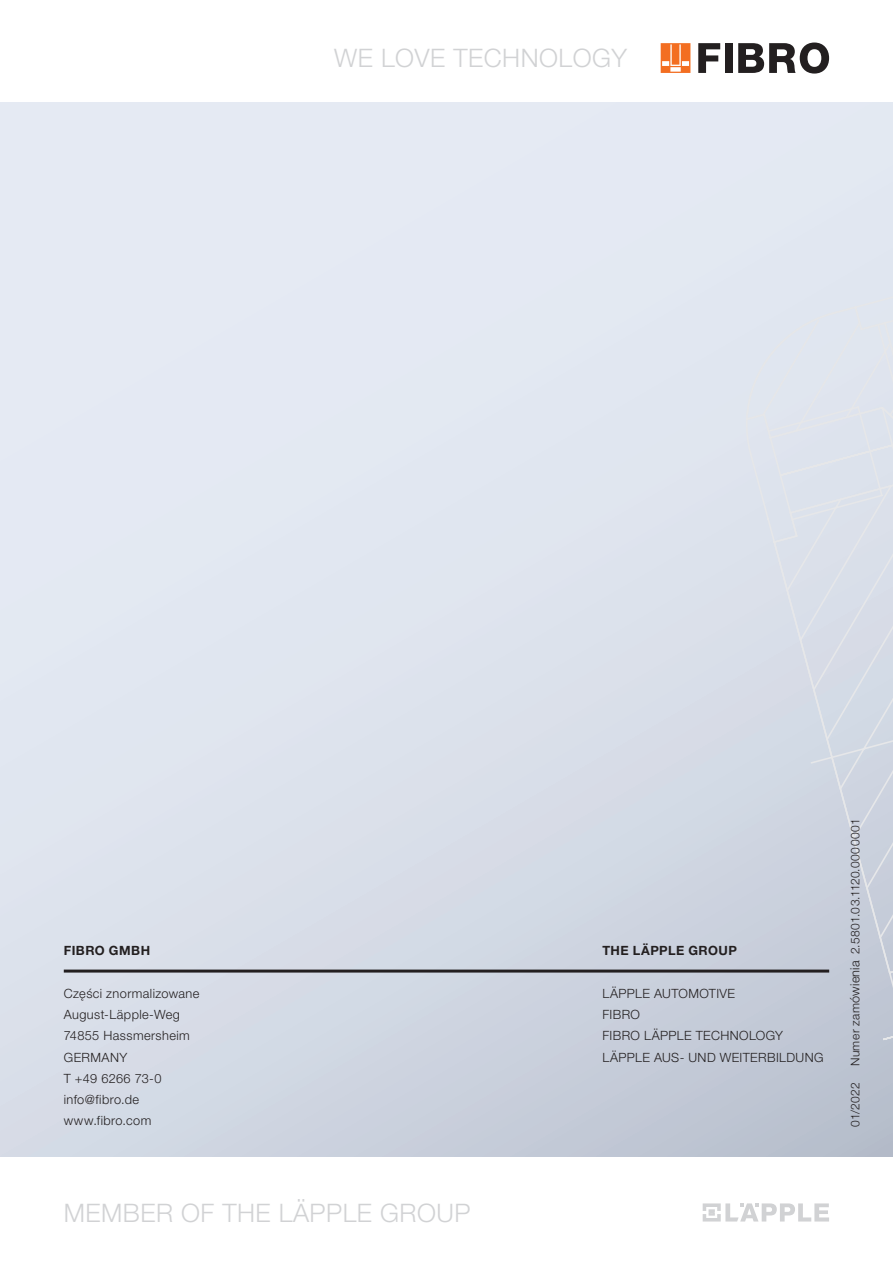
<style>
.page{position:relative;width:893px;height:1263px;background:#fff}
.page>*{position:absolute;margin:0;border:0;box-sizing:border-box;transform-origin:0 0}
.t1{font:300 25.5px "Helvetica Neue LT Pro";letter-spacing:.02em;color:#d1d2d4}
.t2{font:300 12.75px/21.3px "Helvetica Neue LT Pro";letter-spacing:.03em;color:#231f20}
.t3{font:700 12.75px "Helvetica Neue LT Pro";letter-spacing:.04em;color:#231f20}
.t4{font:300 12px "Helvetica Neue LT Pro";letter-spacing:.035em;color:#231f20}
.s1{font-size:12.75px}
</style>
<div class="page">
<div style="left:0;top:103px;width:893px;height:1053px;background:linear-gradient(to bottom,#eaeff7,#cfd5e1)"></div>
<svg style="left:745px;top:116px;width:148px;height:1038px"></svg>
<svg style="left:761px;top:126px;width:132px;height:1020px"></svg>
<svg style="left:778px;top:199px;width:115px;height:944px"></svg>
<svg style="left:698px;top:43px;width:22px;height:30px"></svg>
<div style="left:725px;top:43px;width:8px;height:30px;background:#231f20"></div>
<svg style="left:738px;top:43px;width:91px;height:31px"></svg>
<svg style="left:661px;top:43px;width:29px;height:30px"></svg>
<svg style="left:703px;top:1203px;width:126px;height:18px"></svg>
<hr style="left:64px;top:969px;width:765px;height:3px;background:#231f20">
<h1 class="t1" style="left:334px;top:42px;width:295px">WE LOVE TECHNOLOGY</h1>
<p class="t3" style="left:64px;top:943px;width:88px">FIBRO GMBH</p>
<p class="t2" style="left:64px;top:982px;width:137px">Części znormalizowane</p>
<p class="t2" style="left:64px;top:1004px;width:128px">August-Läpple-Weg<br>74855 Hassmersheim<br>GERMANY<br>T +49 6266 73-0 info@fibro.de www.fibro.com</p>
<h1 class="t1" style="left:64px;top:1197px;width:408px">MEMBER OF THE LÄPPLE GROUP</h1>
<p class="t3" style="left:602px;top:943px;width:136px">THE LÄPPLE GROUP</p>
<p class="t2" style="left:602px;top:982px;width:223px">LÄPPLE AUTOMOTIVE<br>FIBRO<br>FIBRO LÄPPLE TECHNOLOGY<br>LÄPPLE AUS- UND WEITERBILDUNG</p>
<p class="t4" style="left:848px;top:1066px;width:249px;rotate:-90deg">Numer zam<span class="s1">ówienia</span> 2.5801.03.1120.0000001</p>
<p class="t4" style="left:848px;top:1127px;width:46px;rotate:-90deg">01/2022</p>
</div>
